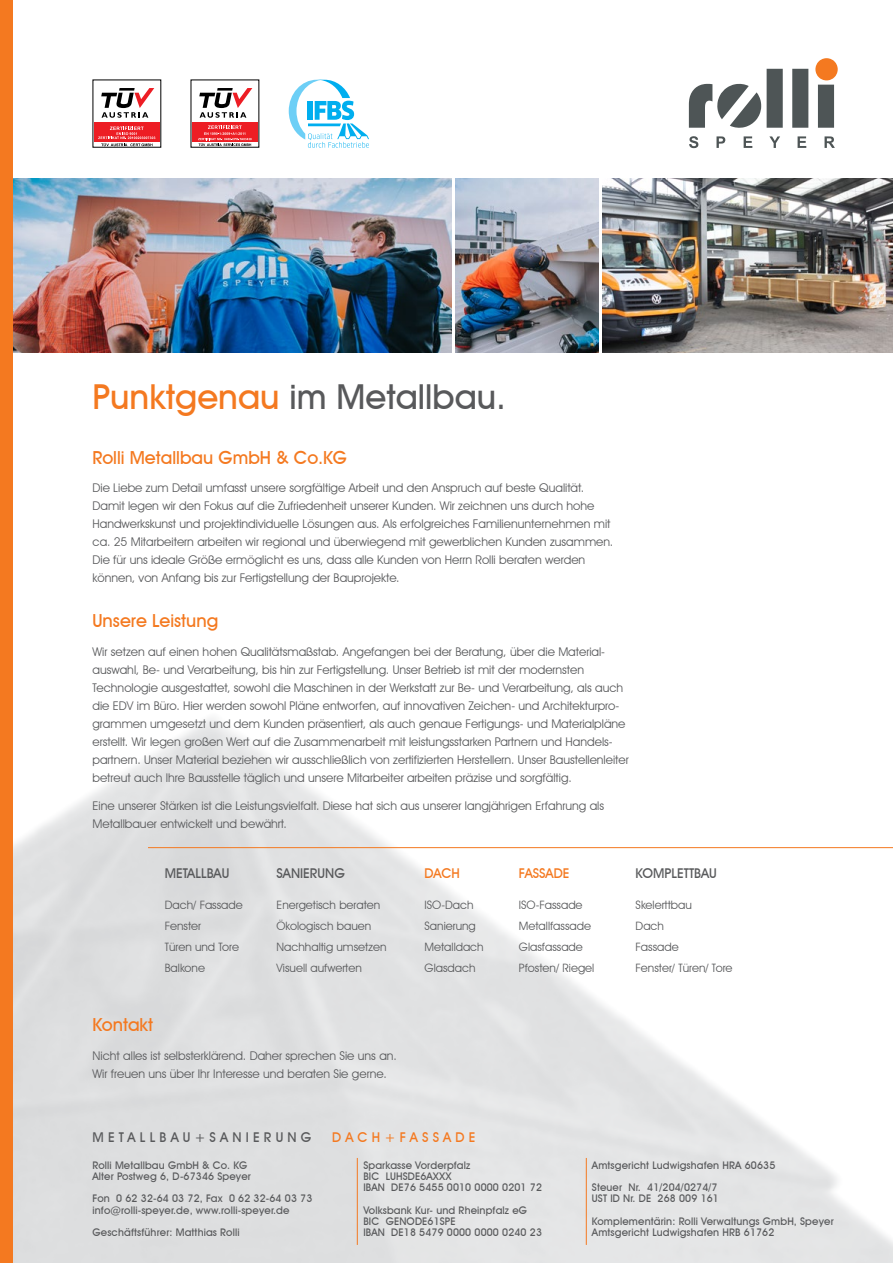
<style>
.page{position:relative;width:893px;height:1263px;background:#fff}
.page>*{position:absolute;margin:0;border:0;box-sizing:border-box;transform-origin:0 0}
.t1{font:500 34.35px "Avant Garde IT Cby BT";color:#58595b}
.t2{font:500 18px "Avant Garde IT Cby BT";color:#f47920}
.t3{font:500 13.5px "Avant Garde IT Cby BT";color:#58595b}
.t4{font:500 13.5px "Avant Garde IT Cby BT";letter-spacing:.31em;color:#58595b}
.t5{font:500 13.5px "Avant Garde IT Cby BT";letter-spacing:.31em;color:#f47920}
.t6{font:500 13.5px "Avant Garde IT Cby BT";color:#f47920}
.t7{font:500 13.5px "Avant Garde IT Cby BT";letter-spacing:.13em;color:#f47920}
.t8{font:12px/18px "Avant Garde IT Cby BT";color:#58595b}
.t9{font:11.55px/21px "Avant Garde IT Cby BT";color:#58595b}
.t10{font:500 10.5px/11.2px "Avant Garde IT Cby BT";letter-spacing:.01em;color:#58595b}
.s1{color:#f47920}
</style>
<div class="page">
<svg style="left:824px;top:136px;width:11px;height:12px"></svg>
<svg style="left:815px;top:58px;width:23px;height:70px"></svg>
<svg style="left:792px;top:69px;width:16px;height:59px"></svg>
<svg style="left:798px;top:136px;width:8px;height:12px"></svg>
<svg style="left:767px;top:69px;width:16px;height:59px"></svg>
<svg style="left:769px;top:136px;width:11px;height:12px"></svg>
<svg style="left:744px;top:136px;width:8px;height:12px"></svg>
<svg style="left:716px;top:136px;width:10px;height:12px"></svg>
<svg style="left:689px;top:83px;width:72px;height:45px"></svg>
<svg style="left:689px;top:136px;width:9px;height:12px"></svg>
<img style="left:13px;top:178px;width:880px;height:175px">
<hr style="left:599px;top:171px;width:3px;height:185px;background:#fff">
<hr style="left:452px;top:171px;width:3px;height:185px;background:#fff">
<hr style="left:148px;top:847px;width:745px;height:1px;background:#f47920">
<div style="left:0;top:0;width:13px;height:1263px;background:#f47920"></div>
<svg style="left:289px;top:80px;width:80px;height:68px"></svg>
<svg style="left:92px;top:79px;width:69px;height:69px"></svg>
<svg style="left:190px;top:79px;width:69px;height:69px"></svg>
<hr style="left:586px;top:1158px;width:1px;height:87px;background:#f47920">
<hr style="left:357px;top:1158px;width:1px;height:87px;background:#f47920">
<h1 class="t1" style="left:92px;top:376px;width:415px"><span class="s1">Punktgenau</span> im Metallbau.</h1>
<h2 class="t2" style="left:92px;top:446px;width:256px">Rolli Metallbau GmbH &amp; Co.KG</h2>
<p class="t8" style="left:92px;top:479px;width:522px">Die Liebe zum Detail umfasst unsere sorgfältige Arbeit und den Anspruch auf beste Qualität.<br>Damit legen wir den Fokus auf die Zufriedenheit unserer Kunden. Wir zeichnen uns durch hohe Handwerkskunst und projektindividuelle Lösungen aus. Als erfolgreiches Familienunternehmen mit ca. 25 Mitarbeitern arbeiten wir regional und überwiegend mit gewerblichen Kunden zusammen.<br>Die für uns ideale Größe ermöglicht es uns, dass alle Kunden von Herrn Rolli beraten werden können, von Anfang bis zur Fertigstellung der Bauprojekte.</p>
<h2 class="t2" style="left:92px;top:610px;width:127px">Unsere Leistung</h2>
<p class="t8" style="left:92px;top:642px;width:538px">Wir setzen auf einen hohen Qualitätsmaßstab. Angefangen bei der Beratung, über die Material&shy;auswahl, Be- und Verarbeitung, bis hin zur Fertigstellung. Unser Betrieb ist mit der modernsten Technologie ausgestattet, sowohl die Maschinen in der Werkstatt zur Be- und Verarbeitung, als auch die EDV im Büro. Hier werden sowohl Pläne entworfen, auf innovativen Zeichen- und Architekturpro&shy;grammen umgesetzt und dem Kunden präsentiert, als auch genaue Fertigungs- und Materialpläne erstellt. Wir legen großen Wert auf die Zusammenarbeit mit leistungsstarken Partnern und Handels&shy;partnern. Unser Material beziehen wir ausschließlich von zertifizierten Herstellern. Unser Baustellenleiter betreut auch Ihre Bausstelle täglich und unsere Mitarbeiter arbeiten präzise und sorgfältig.</p>
<p class="t8" style="left:92px;top:797px;width:513px">Eine unserer Stärken ist die Leistungsvielfalt. Diese hat sich aus unserer langjährigen Erfahrung als<br>Metallbauer entwickelt und bewährt.</p>
<p class="t3" style="left:165px;top:865px;width:66px">METALLBAU</p>
<p class="t9" style="left:165px;top:894px;width:80px">Dach/ Fassade<br>Fenster<br>Türen und Tore<br>Balkone</p>
<p class="t3" style="left:277px;top:865px;width:70px">SANIERUNG</p>
<p class="t9" style="left:277px;top:894px;width:111px">Energetisch beraten<br>Ökologisch bauen<br>Nachhaltig umsetzen<br>Visuell aufwerten</p>
<h2 class="t2" style="left:92px;top:1014px;width:62px">Kontakt</h2>
<p class="t8" style="left:92px;top:1046px;width:306px">Nicht alles ist selbsterklärend. Daher sprechen Sie uns an.<br>Wir freuen uns über Ihr Interesse und beraten Sie gerne.</p>
<p class="t7" style="left:425px;top:865px;width:37px">DACH</p>
<p class="t9" style="left:425px;top:894px;width:61px">ISO-Dach<br>Sanierung<br>Metalldach<br>Glasdach</p>
<p class="t6" style="left:519px;top:865px;width:52px">FASSADE</p>
<p class="t9" style="left:519px;top:894px;width:77px">ISO-Fassade<br>Metallfassade<br>Glasfassade<br>Pfosten/ Riegel</p>
<p class="t3" style="left:636px;top:865px;width:83px">KOMPLETTBAU</p>
<p class="t9" style="left:636px;top:894px;width:98px">Skelerttbau<br>Dach<br>Fassade<br>Fenster/ Türen/ Tore</p>
<p class="t4" style="left:92px;top:1129px;width:220px">METALLBAU + SANIERUNG</p>
<p class="t5" style="left:332px;top:1129px;width:145px">DACH+FASSADE</p>
<p class="t10" style="left:92px;top:1159px;width:160px">Rolli Metallbau GmbH &amp; Co. KG<br>Alter Postweg 6, D-67346 Speyer</p>
<p class="t10" style="left:92px;top:1193px;width:221px">Fon 0 62 32-64 03 72, Fax 0 62 32-64 03 73 info@rolli-speyer.de, www.rolli-speyer.de</p>
<p class="t10" style="left:92px;top:1227px;width:149px">Geschäftsführer: Matthias Rolli</p>
<p class="t10" style="left:363px;top:1159px;width:180px">Sparkasse Vorderpfalz<br>BIC LUHSDE6AXXX<br>IBAN DE76 5455 0010 0000 0201 72</p>
<p class="t10" style="left:363px;top:1204px;width:180px">Volksbank Kur- und Rheinpfalz eG<br>BIC GENODE61SPE<br>IBAN DE18 5479 0000 0000 0240 23</p>
<p class="t10" style="left:592px;top:1153px;width:185px;line-height:22.5px">Amtsgericht Ludwigshafen HRA 60635<br>Steuer Nr. 41/204/0274/7</p>
<p class="t10" style="left:592px;top:1187px;width:243px;line-height:22.5px">UST ID Nr. DE 268 009 161<br>Komplementärin: Rolli Verwaltungs GmbH, Speyer</p>
<p class="t10" style="left:592px;top:1227px;width:184px">Amtsgericht Ludwigshafen HRB 61762</p>
</div>
